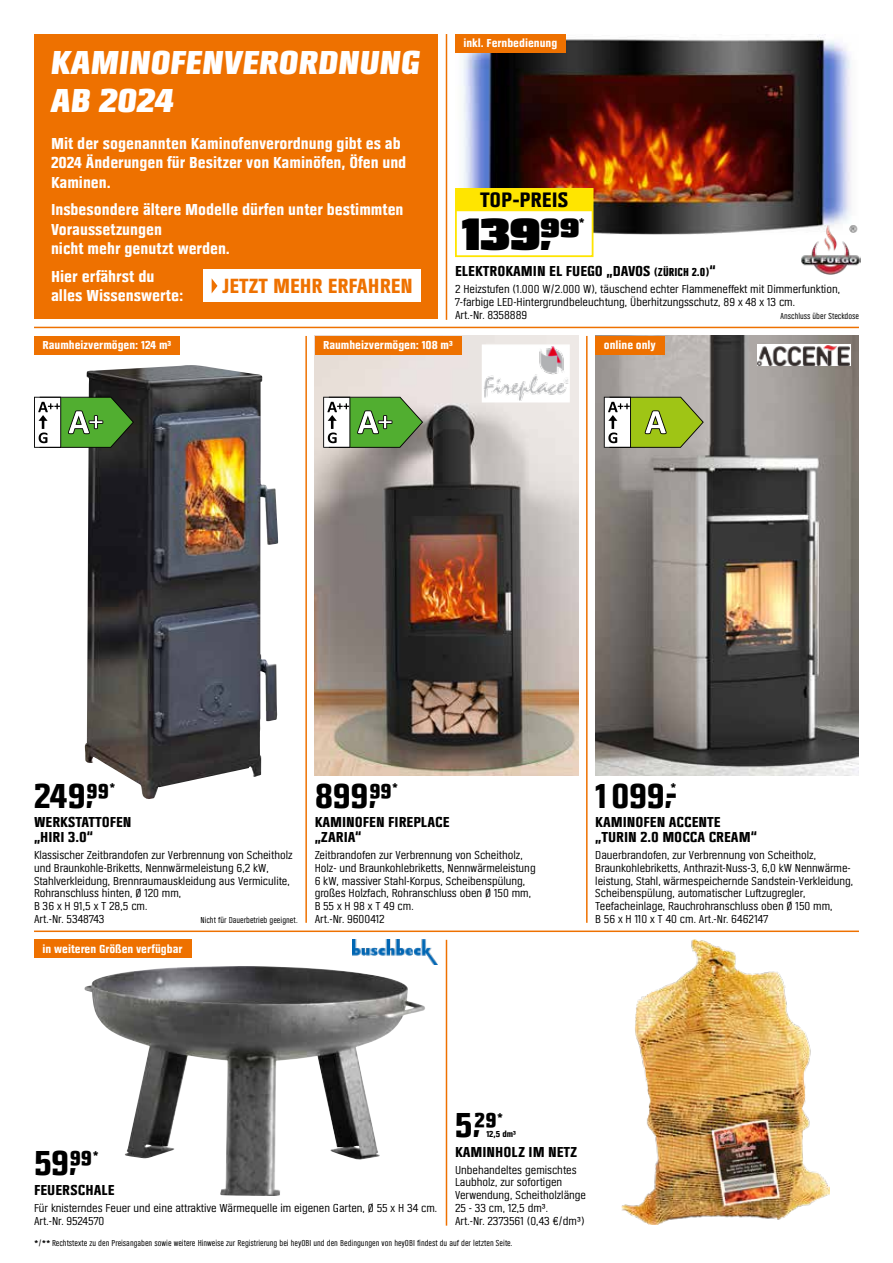
<style>
.page{position:relative;width:893px;height:1263px;background:#fff}
.page>*{position:absolute;margin:0;border:0;box-sizing:border-box;transform-origin:0 0}
.t1{font:900 47.25px "Obi Ziffern Sup";color:#000}
.t2{font:700 36px "Obi Ziffern Sup 20";letter-spacing:-.01em;color:#000}
.t3{font:700 36px "Obi Ziffern Sup Cent 20";color:#000}
.t4{font:italic 800 34.5px/37.5px "Obi Sans ML20";letter-spacing:.01em;color:#fff}
.t5{font:700 21.75px "Obi Sans ML20";color:#000}
.t6{font:700 21.3px "Obi Sans ML20";color:#ee7100}
.t7{font:700 16.5px/19.4px "Obi Sans ML20";color:#fff}
.t8{font:900 15.75px "Obi Sans ML20";color:#000}
.t9{font:700 15px/15px "Obi Sans ML20";color:#000}
.t10{font:12px/12.8px "Obi Sans ML20";color:#000}
.t11{font:700 12px "Obi Sans ML20";color:#fff}
.t12{font:9px "Obi Sans ML20 Regular Con";color:#000}
.t13{font:700 9px "Obi Sans ML20";color:#000}
.s1{font-family:"Obi Ziffern Supnew"}
.s2{font-family:"Obi Sans ML20 Bold Con";font-weight:400;font-size:12px}
.s3{font-family:"Obi Ziffern Sup Cent 20"}
.s4{font-family:"Obi Ziffern Sup 20"}
.s5{font-size:12px}
</style>
<div class="page">
<hr style="left:446px;top:34px;width:1px;height:286px;background:#ee7100">
<hr style="left:305px;top:336px;width:2px;height:587px;background:#ee7100">
<hr style="left:34px;top:327px;width:825px;height:1px;background:#ee7100">
<hr style="left:34px;top:930px;width:825px;height:2px;background:#ee7100">
<hr style="left:446px;top:940px;width:1px;height:285px;background:#ee7100">
<hr style="left:586px;top:336px;width:2px;height:587px;background:#ee7100">
<img style="left:455px;top:34px;width:396px;height:201px">
<img style="left:595px;top:336px;width:264px;height:440px">
<svg style="left:604px;top:397px;width:100px;height:51px"></svg>
<img style="left:315px;top:336px;width:263px;height:440px">
<img style="left:801px;top:222px;width:59px;height:53px">
<svg style="left:323px;top:397px;width:100px;height:51px"></svg>
<img style="left:757px;top:344px;width:93px;height:22px">
<svg style="left:481px;top:344px;width:90px;height:59px"></svg>
<img style="left:85px;top:365px;width:193px;height:434px">
<svg style="left:34px;top:397px;width:100px;height:51px"></svg>
<img style="left:621px;top:940px;width:208px;height:285px">
<div style="left:34px;top:336px;width:146px;height:18px;background:#ee7100"></div>
<div style="left:455px;top:34px;width:111px;height:18px;background:#ee7100"></div>
<div style="left:595px;top:336px;width:69px;height:18px;background:#ee7100"></div>
<div style="left:315px;top:336px;width:146px;height:18px;background:#ee7100"></div>
<div style="left:34px;top:34px;width:404px;height:285px;background:#ee7100"></div>
<div style="left:204px;top:270px;width:217px;height:32px;background:#fff"></div>
<svg style="left:212px;top:279px;width:5px;height:14px"></svg>
<img style="left:84px;top:966px;width:341px;height:230px">
<img style="left:353px;top:940px;width:85px;height:25px">
<div style="left:34px;top:940px;width:157px;height:18px;background:#ee7100"></div>
<div style="left:456px;top:189px;width:137px;height:67px;background:#fff"></div>
<div style="left:455px;top:189px;width:138px;height:22px;background:#ffe500"></div>
<div style="left:455px;top:188px;width:138px;height:69px;border:2px solid #ffe500"></div>
<h3 class="t4" style="left:51px;top:45px;width:370px">KAMINOFENVERORDNUNG<br>AB 2024</h3>
<h3 class="t7" style="left:51px;top:134px;width:357px">Mit der sogenannten Kaminofenverordnung gibt es ab<br>2024 Änderungen für Besitzer von Kaminöfen, Öfen und<br>Kaminen.</h3>
<h3 class="t7" style="left:51px;top:200px;width:354px">Insbesondere ältere Modelle dürfen unter bestimmten<br>Voraussetzungen<br>nicht mehr genutzt werden.</h3>
<h3 class="t7" style="left:51px;top:267px;width:134px">Hier erfährst du alles Wissenswerte:</h3>
<h3 class="t6" style="left:222px;top:274px;width:192px">JETZT MEHR ERFAHREN</h3>
<p class="t11" style="left:463px;top:36px;width:95px">inkl. Fernbedienung</p>
<h3 class="t5" style="left:480px;top:187px;width:90px">TOP-PREIS</h3>
<h1 class="t1" style="left:462px;top:213px;width:119px">139<span class="s1">,99</span></h1>
<h3 class="t8" style="left:579px;top:216px;width:7px">*</h3>
<p class="t9" style="left:455px;top:264px;width:262px">ELEKTROKAMIN EL FUEGO „DAVOS <span class="s2">(ZÜRICH 2.0)</span>“</p>
<p class="t10" style="left:455px;top:283px;width:387px">2 Heizstufen (1.000 W/2.000 W), täuschend echter Flammeneffekt mit Dimmerfunktion,<br>7-farbige LED-Hintergrundbeleuchtung, Überhitzungsschutz, 89 x 48 x 13 cm.<br>Art.-Nr. 8358889</p>
<p class="t12" style="left:781px;top:311px;width:80px">Anschluss über Steckdose</p>
<p class="t11" style="left:43px;top:338px;width:130px">Raumheizvermögen: 124 m³</p>
<p class="t11" style="left:323px;top:338px;width:131px">Raumheizvermögen: 108 m³</p>
<p class="t11" style="left:604px;top:338px;width:54px">online only</p>
<h2 class="t2" style="left:34px;top:780px;width:77px">249<span class="s3">,99</span></h2>
<h3 class="t8" style="left:110px;top:782px;width:7px">*</h3>
<h2 class="t2" style="left:595px;top:780px;width:82px">1099-</h2>
<h2 class="t2" style="left:315px;top:780px;width:79px">899<span class="s3">,99</span></h2>
<h3 class="t8" style="left:393px;top:782px;width:7px">*</h3>
<h3 class="t8" style="left:671px;top:782px;width:7px">*</h3>
<p class="t9" style="left:34px;top:814px;width:99px">WERKSTATTOFEN „HIRI 3.0“</p>
<p class="t10" style="left:34px;top:849px;width:260px">Klassischer Zeitbrandofen zur Verbrennung von Scheitholz und Braunkohle-Briketts, Nennwärmeleistung 6,2 kW, Stahlverkleidung, Brennraumauskleidung aus Vermiculite, Rohranschluss hinten, Ø 120 mm,<br>B 36 x H 91,5 x T 28,5 cm.<br>Art.-Nr. 5348743</p>
<p class="t12" style="left:201px;top:915px;width:99px">Nicht für Dauerbetrieb geeignet.</p>
<p class="t11" style="left:43px;top:942px;width:142px">in weiteren Größen verfügbar</p>
<p class="t9" style="left:315px;top:814px;width:136px">KAMINOFEN FIREPLACE „ZARIA“</p>
<p class="t10" style="left:315px;top:849px;width:223px">Zeitbrandofen zur Verbrennung von Scheitholz, Holz- und Braunkohlebriketts, Nennwärmeleistung 6 kW, massiver Stahl-Korpus, Scheibenspülung, großes Holzfach, Rohranschluss oben Ø 150 mm, B 55 x H 98 x T 49 cm.<br>Art.-Nr. 9600412</p>
<p class="t9" style="left:595px;top:814px;width:163px">KAMINOFEN ACCENTE „TURIN 2.0 MOCCA CREAM“</p>
<p class="t10" style="left:595px;top:849px;width:260px">Dauerbrandofen, zur Verbrennung von Scheitholz, Braunkohlebriketts, Anthrazit-Nuss-3, 6,0 kW Nennwärme&shy;leistung, Stahl, wärmespeichernde Sandstein-Verkleidung, Scheibenspülung, automatischer Luftzugregler, Teefacheinlage, Rauchrohranschluss oben Ø 150 mm,<br>B 56 x H 110 x T 40 cm. Art.-Nr. 6462147</p>
<h2 class="t3" style="left:34px;top:1147px;width:61px"><span class="s4">59</span>,99</h2>
<h3 class="t8" style="left:93px;top:1149px;width:7px">*</h3>
<p class="t9" style="left:34px;top:1182px;width:82px">FEUERSCHALE</p>
<p class="t10" style="left:34px;top:1202px;width:405px">Für knisterndes Feuer und eine attraktive Wärmequelle im eigenen Garten, Ø 55 x H 34 cm.<br>Art.-Nr. 9524570</p>
<h2 class="t3" style="left:455px;top:1109px;width:44px"><span class="s4">5</span>,29</h2>
<h3 class="t8" style="left:498px;top:1111px;width:7px">*</h3>
<p class="t13" style="left:486px;top:1129px;width:31px">12,5 dm³</p>
<p class="t9" style="left:455px;top:1144px;width:124px">KAMINHOLZ IM NETZ</p>
<p class="t10" style="left:455px;top:1164px;width:133px">Unbehandeltes gemischtes<br>Laubholz, zur sofortigen<br>Verwendung, Scheitholzlänge<br>25 - 33 cm, 12,5 dm³.<br>Art.-Nr. 2373561 (0,43 €/dm³)</p>
<p class="t12" style="left:34px;top:1238px;width:480px"><span class="s5">*</span>/<span class="s5">**</span> Rechtstexte zu den Preisangaben sowie weitere Hinweise zur Registrierung bei heyOBI und den Bedingungen von heyOBI findest du auf der letzten Seite.</p>
</div>
